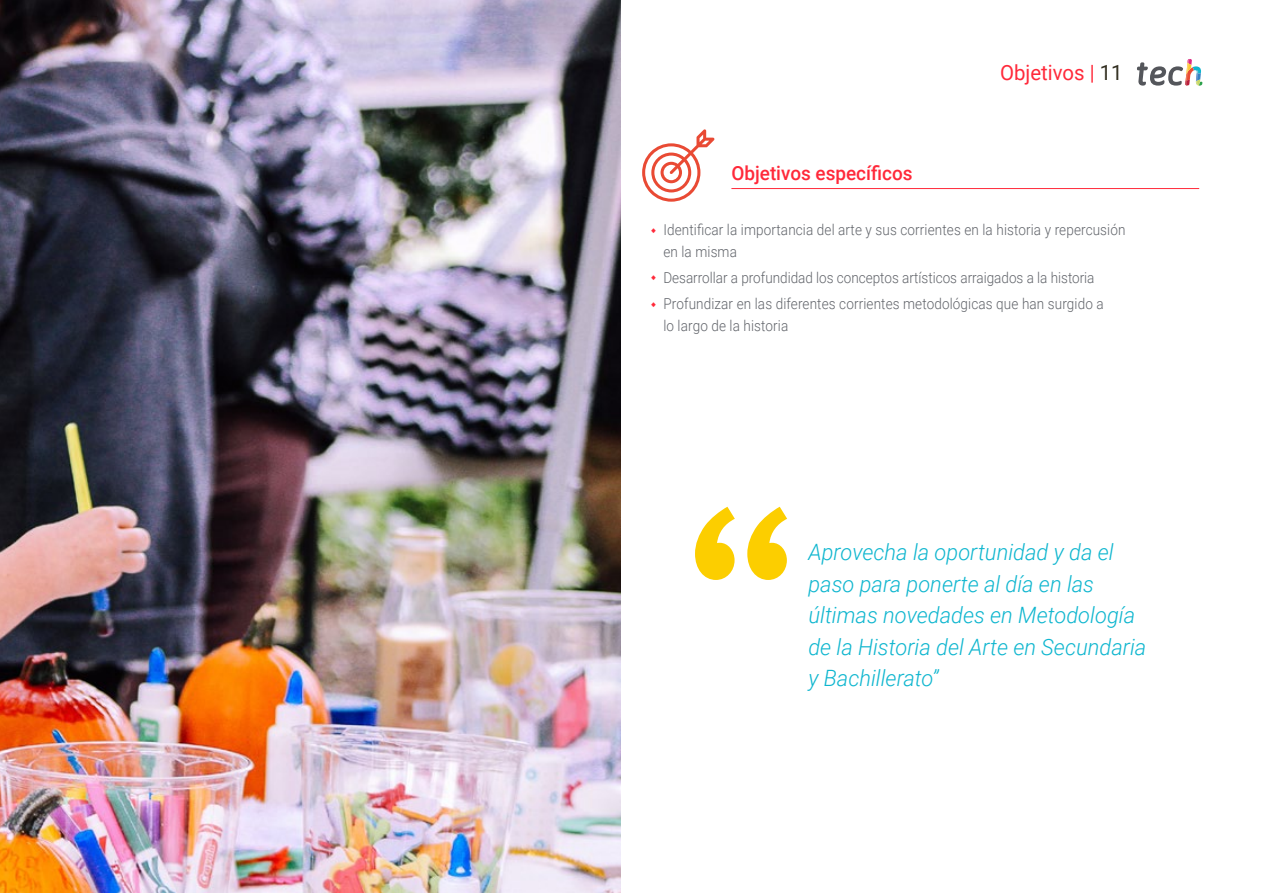
<style>
.page{position:relative;width:1263px;height:893px;background:#fff}
.page>*{position:absolute;margin:0;border:0;box-sizing:border-box;transform-origin:0 0}
.t1{font:italic 300 22.5px/31.5px "Roboto";color:#0fb6cf}
.t2{font:21px "Roboto";color:#ff293a}
.t3{font:500 19.5px "Roboto";color:#ff293a}
.t4{font:300 15px/21.8px "Roboto";letter-spacing:.01em;color:#61646a;scale:.9 1}
.s1{color:#312e20}
</style>
<div class="page">
<hr style="left:731px;top:188px;width:468px;height:1px;background:#ff293a">
<svg style="left:642px;top:129px;width:72px;height:73px"></svg>
<img style="left:0;top:0;width:621px;height:893px">
<svg style="left:695px;top:507px;width:92px;height:73px"></svg>
<svg style="left:1137px;top:59px;width:65px;height:27px"></svg>
<h3 class="t3" style="left:731px;top:160px;width:183px">Objetivos específicos</h3>
<h2 class="t2" style="left:1000px;top:57px;width:124px">Objetivos | <span class="s1">11</span></h2>
<p class="t4" style="left:663px;top:219px;width:515px">Identificar la importancia del arte y sus corrientes en la historia y repercusión en la misma</p>
<p class="t4" style="left:663px;top:264px;width:491px;line-height:26px">Desarrollar a profundidad los conceptos artísticos arraigados a la historia<br>Profundizar en las diferentes corrientes metodológicas que han surgido a</p>
<p class="t4" style="left:663px;top:314px;width:140px">lo largo de la historia</p>
<h1 class="t1" style="left:808px;top:536px;width:339px">Aprovecha la oportunidad y da el paso para ponerte al día en las últimas novedades en Metodología de la Historia del Arte en Secundaria y Bachillerato”</h1>
</div>
